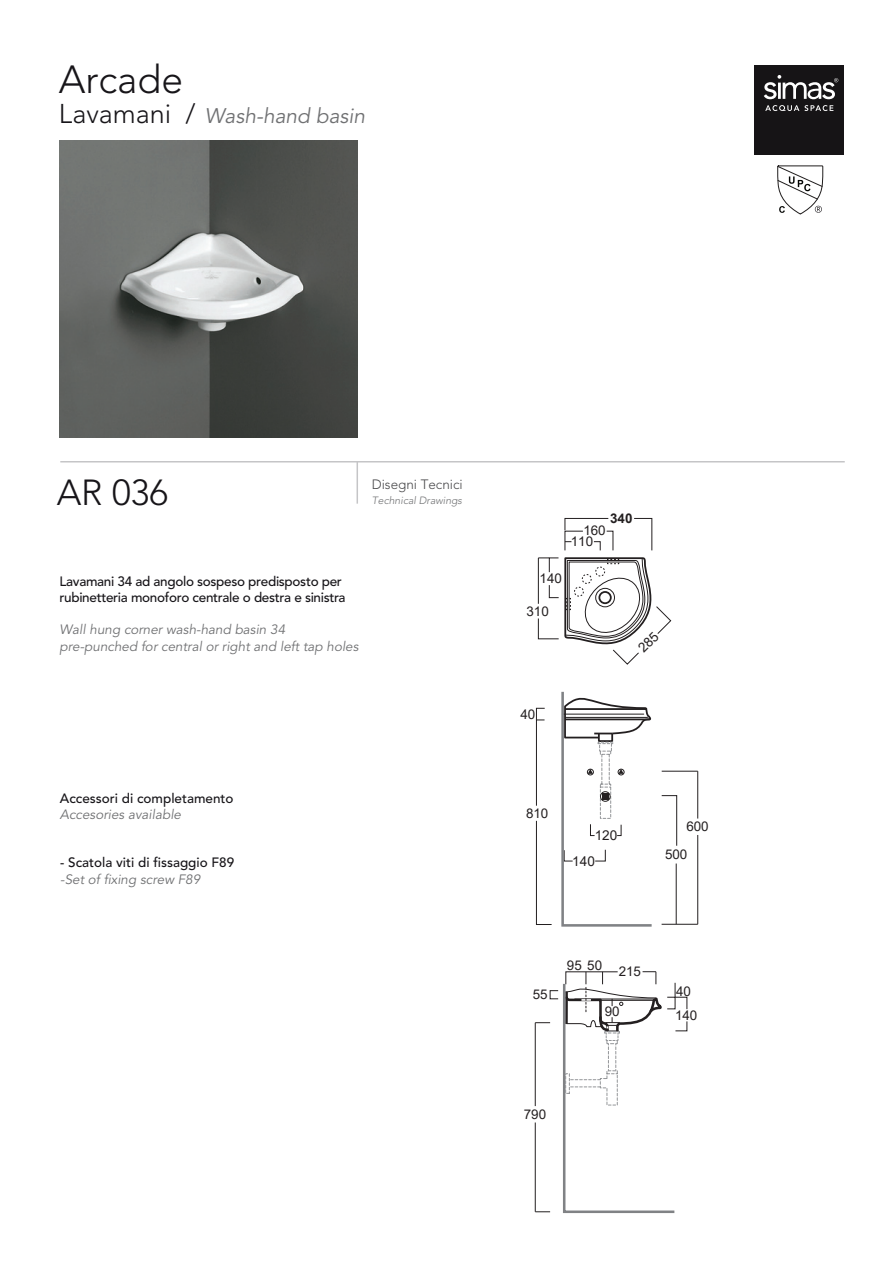
<style>
.page{position:relative;width:893px;height:1263px;background:#fff}
.page>*{position:absolute;margin:0;border:0;box-sizing:border-box;transform-origin:0 0}
.t1{font:300 39px "Avenir";color:#171519}
.t2{font:300 36px "Avenir";color:#171519}
.t3{font:italic 21px "Avenir";color:#707173}
.t4{font:13.65px/26.7px "Arial";color:#231f20}
.t5{font:italic 13.5px/16.2px "Avenir";color:#707173}
.t6{font:500 13.5px/16.2px "Avenir";letter-spacing:-.02em;color:#171519}
.t7{font:500 13.5px "Avenir";color:#171519}
.t8{font:italic 13.5px "Avenir";color:#6f7072}
.t9{font:300 13.5px "Avenir";color:#49494b}
.t10{font:13.35px/27.5px "Arial";color:#231f20}
.t11{font:700 13.35px "Arial";color:#231f20}
.t12{font:italic 300 10.5px "Avenir";color:#707173}
.s1{font-weight:300;font-style:normal;font-size:27px;color:#171519}
</style>
<div class="page">
<div style="left:755px;top:66px;width:89px;height:89px;background:#161416"></div>
<svg style="left:764px;top:75px;width:74px;height:24px"></svg>
<svg style="left:765px;top:105px;width:68px;height:6px"></svg>
<svg style="left:777px;top:165px;width:46px;height:50px"></svg>
<hr style="left:661px;top:924px;width:37px;height:1px;background:#231f20">
<hr style="left:676px;top:864px;width:1px;height:60px;background:#231f20">
<hr style="left:662px;top:771px;width:36px;height:1px;background:#231f20">
<hr style="left:697px;top:771px;width:1px;height:48px;background:#231f20">
<hr style="left:697px;top:835px;width:1px;height:89px;background:#231f20">
<svg style="left:661px;top:795px;width:16px;height:51px"></svg>
<svg style="left:536px;top:820px;width:16px;height:105px"></svg>
<svg style="left:536px;top:708px;width:9px;height:98px"></svg>
<div style="left:550px;top:990px;width:8px;height:9px;border:1px solid #231f20"></div>
<svg style="left:535px;top:1212px;width:15px;height:1px"></svg>
<svg style="left:535px;top:1022px;width:15px;height:1px"></svg>
<hr style="left:535px;top:1023px;width:1px;height:83px;background:#231f20">
<hr style="left:535px;top:1123px;width:1px;height:89px;background:#231f20">
<svg style="left:561px;top:691px;width:91px;height:236px"></svg>
<div style="left:602px;top:793px;width:7px;height:7px;background:#231f20"></div>
<div style="left:600px;top:791px;width:10px;height:11px;border:1px solid #231f20;border-radius:50%"></div>
<svg style="left:563px;top:971px;width:124px;height:242px"></svg>
<hr style="left:60px;top:461px;width:785px;height:2px;background:#c5c5c7">
<hr style="left:356px;top:462px;width:2px;height:42px;background:#c5c5c7">
<img style="left:60px;top:140px;width:297px;height:298px">
<svg style="left:538px;top:518px;width:133px;height:147px"></svg>
<h1 class="t1" style="left:59px;top:63px;width:126px">Arcade</h1>
<h3 class="t3" style="left:59px;top:107px;width:308px"><span class="s1">Lavamani /</span> Wash-hand basin</h3>
<h2 class="t2" style="left:57px;top:478px;width:113px">AR 036</h2>
<p class="t9" style="left:372px;top:479px;width:93px">Disegni Tecnici</p>
<p class="t12" style="left:372px;top:496px;width:92px">Technical Drawings</p>
<p class="t6" style="left:60px;top:575px;width:287px">Lavamani 34 ad angolo sospeso predisposto per rubinetteria monoforo centrale o destra e sinistra</p>
<p class="t5" style="left:60px;top:623px;width:300px">Wall hung corner wash-hand basin 34 pre-punched for central or right and left tap holes</p>
<p class="t7" style="left:60px;top:793px;width:175px">Accessori di completamento</p>
<p class="t5" style="left:60px;top:808px;width:123px">Accesories available</p>
<p class="t7" style="left:60px;top:857px;width:175px">- Scatola viti di fissaggio F89</p>
<p class="t8" style="left:60px;top:873px;width:141px">-Set of fixing screw F89</p>
<p class="t10" style="left:540px;top:564px;width:24px">140</p>
<p class="t10" style="left:526px;top:598px;width:24px">310</p>
<p class="t11" style="left:610px;top:511px;width:24px">340</p>
<p class="t10" style="left:583px;top:517px;width:24px">160</p>
<p class="t10" style="left:571px;top:527px;width:24px">110</p>
<p class="t10" style="left:520px;top:701px;width:16px">40</p>
<p class="t10" style="left:526px;top:799px;width:24px">810</p>
<p class="t4" style="left:572px;top:822px;width:47px;text-indent:22px">120<br>140</p>
<p class="t10" style="left:665px;top:813px;width:45px;text-indent:21px">600<br>500</p>
<p class="t10" style="left:533px;top:981px;width:16px">55</p>
<p class="t10" style="left:567px;top:952px;width:37px">95 50</p>
<p class="t10" style="left:619px;top:958px;width:24px">215</p>
<p class="t10" style="left:605px;top:998px;width:16px">90</p>
<p class="t10" style="left:524px;top:1100px;width:24px">790</p>
<p class="t10" style="left:675px;top:979px;width:24px;line-height:24.5px">40<br>140</p>
</div>
